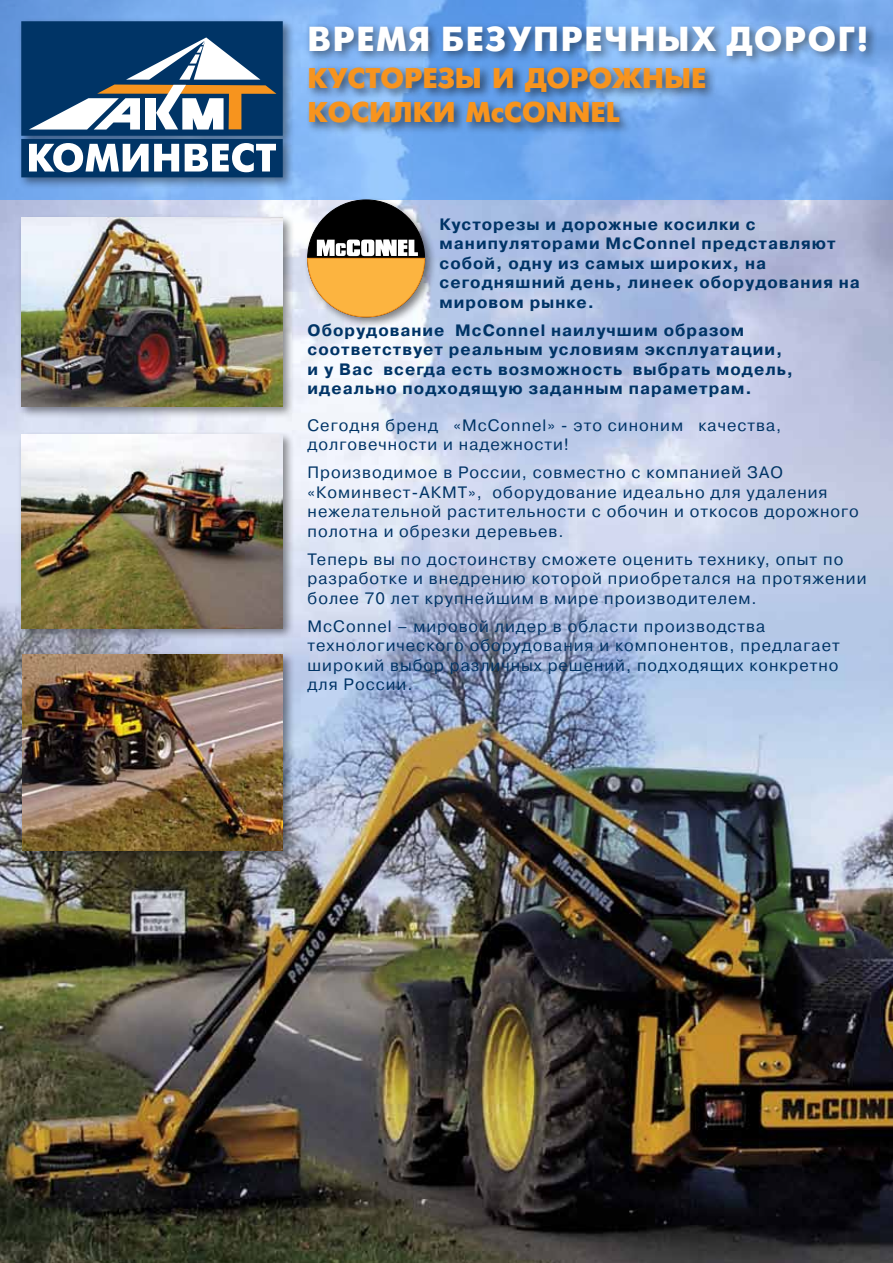
<style>
.page{position:relative;width:893px;height:1263px;background:#fff}
.page>*{position:absolute;margin:0;border:0;box-sizing:border-box;transform-origin:0 0}
.t1{font:700 34.5px "Futuris C";letter-spacing:.05em;color:#fff}
.t2{font:700 28.5px/34.2px "Futuris";color:#f7941e}
.t3{font:16.5px/19.5px "Pragmatica C";letter-spacing:.06em;color:#003466}
.t4{font:700 16.5px/19.5px "Pragmatica C";letter-spacing:.06em;color:#003466}
</style>
<div class="page">
<img style="left:0;top:199px;width:893px;height:1064px">
<svg style="left:0;top:0;width:893px;height:199px;background:#77acef"></svg>
<div style="left:306px;top:22px;width:572px;height:46px;background:#000;opacity:.5"></div>
<div style="left:304px;top:196px;width:133px;height:133px;background:#000;opacity:.5"></div>
<div style="left:308px;top:200px;width:117px;height:117px;background:#000;border-radius:50%"></div>
<svg style="left:307px;top:240px;width:118px;height:77px;background:#ddb16c"></svg>
<div style="left:17px;top:17px;width:278px;height:173px;background:#000;opacity:.45"></div>
<svg style="left:21px;top:21px;width:262px;height:156px"></svg>
<div style="left:17px;top:214px;width:278px;height:205px;background:#000;opacity:.45"></div>
<img style="left:21px;top:218px;width:262px;height:189px">
<div style="left:17px;top:431px;width:278px;height:210px;background:#000;opacity:.45"></div>
<img style="left:21px;top:435px;width:262px;height:193px">
<div style="left:18px;top:650px;width:277px;height:214px;background:#000;opacity:.45"></div>
<img style="left:22px;top:654px;width:261px;height:197px">
<div style="left:305px;top:63px;width:412px;height:71px;background:#000;opacity:.55"></div>
<h1 class="t1" style="left:308px;top:20px;width:562px">ВРЕМЯ БЕЗУПРЕЧНЫХ ДОРОГ!</h1>
<h2 class="t2" style="left:308px;top:61px;width:400px">КУСТОРЕЗЫ И ДОРОЖНЫЕ<br>КОСИЛКИ McCONNEL</h2>
<p class="t4" style="left:440px;top:214px;width:422px">Кусторезы и дорожные косилки с манипуляторами McConnel представляют собой, одну из самых широких, на сегодняшний день, линеек оборудования на мировом рынке.</p>
<p class="t4" style="left:308px;top:320px;width:487px">Оборудование McConnel наилучшим образом соответствует реальным условиям эксплуатации, и у Вас всегда есть возможность выбрать модель, идеально подходящую заданным параметрам.</p>
<p class="t3" style="left:308px;top:415px;width:475px">Сегодня бренд «McConnel» - это синоним качества, долговечности и надежности!</p>
<p class="t3" style="left:308px;top:463px;width:553px">Производимое в России, совместно с компанией ЗАО «Коминвест-АКМТ», оборудование идеально для удаления нежелательной растительности с обочин и откосов дорожного полотна и обрезки деревьев.</p>
<p class="t3" style="left:308px;top:549px;width:560px">Теперь вы по достоинству сможете оценить технику, опыт по разработке и внедрению которой приобретался на протяжении более 70 лет крупнейшим в мире производителем.</p>
<p class="t3" style="left:308px;top:616px;width:534px">McConnel – мировой лидер в области производства технологического оборудования и компонентов, предлагает широкий выбор различных решений, подходящих конкретно для России.</p>
</div>
